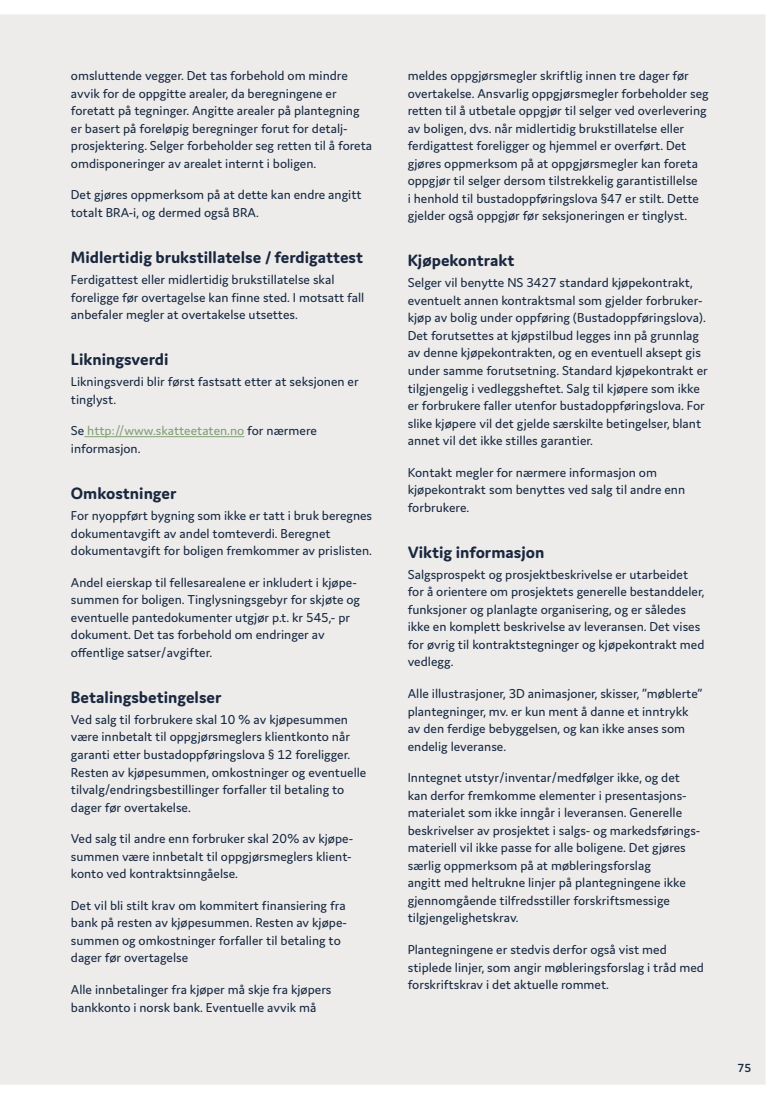
<style>
.page{position:relative;width:780px;height:1099px;background:#fff}
.page>*{position:absolute;margin:0;border:0;box-sizing:border-box;transform-origin:0 0}
.t1{font:700 17.5px "Domus";color:#1a283f}
.t2{font:13.75px/17.5px "Domus";color:#172941}
.t3{font:13.75px/17.5px "Domus";color:#819f75}
.t4{font:600 12.5px "Domus";color:#172941}
.s1{color:#172941}
</style>
<div class="page">
<div style="left:0;top:14px;width:766px;height:1071px;background:#eeeceb"></div>
<hr style="left:84px;top:436px;width:160px;height:1px;background:#819f75">
<p class="t2" style="left:71px;top:67px;width:303px">omsluttende vegger. Det tas forbehold om mindre avvik for de oppgitte arealer, da beregningene er foretatt på tegninger. Angitte arealer på plantegning er basert på foreløpig beregninger forut for detalj&shy;prosjektering. Selger forbeholder seg retten til å foreta omdisponeringer av arealet internt i boligen.</p>
<p class="t2" style="left:71px;top:186px;width:292px">Det gjøres oppmerksom på at dette kan endre angitt totalt BRA-i, og dermed også BRA.</p>
<p class="t1" style="left:71px;top:248px;width:294px">Midlertidig brukstillatelse / ferdigattest</p>
<p class="t2" style="left:71px;top:271px;width:295px">Ferdigattest eller midlertidig brukstillatelse skal foreligge før overtagelse kan finne sted. I motsatt fall anbefaler megler at overtakelse utsettes.</p>
<p class="t1" style="left:71px;top:350px;width:99px">Likningsverdi</p>
<p class="t2" style="left:71px;top:373px;width:289px">Likningsverdi blir først fastsatt etter at seksjonen er tinglyst.</p>
<p class="t3" style="left:71px;top:422px;width:247px"><span class="s1">Se</span> http://www.skatteetaten.no <span class="s1">for nærmere informasjon.</span></p>
<p class="t1" style="left:71px;top:483px;width:107px">Omkostninger</p>
<p class="t2" style="left:71px;top:506px;width:303px">For nyoppført bygning som ikke er tatt i bruk beregnes dokumentavgift av andel tomteverdi. Beregnet dokumentavgift for boligen fremkommer av prislisten.</p>
<p class="t2" style="left:71px;top:573px;width:291px">Andel eierskap til fellesarealene er inkludert i kjøpe&shy;summen for boligen. Tinglysningsgebyr for skjøte og eventuelle pantedokumenter utgjør p.t. kr 545,- pr dokument. Det tas forbehold om endringer av offentlige satser/avgifter.</p>
<p class="t1" style="left:71px;top:687px;width:152px">Betalingsbetingelser</p>
<p class="t2" style="left:71px;top:710px;width:297px">Ved salg til forbrukere skal 10 % av kjøpesummen være innbetalt til oppgjørsmeglers klientkonto når garanti etter bustadoppføringslova § 12 foreligger.<br>Resten av kjøpesummen, omkostninger og eventuelle tilvalg/endringsbestillinger forfaller til betaling to dager før overtakelse.</p>
<p class="t2" style="left:71px;top:829px;width:284px;text-align:justify">Ved salg til andre enn forbruker skal 20% av kjøpe&shy;summen være innbetalt til oppgjørsmeglers klient&shy;konto ved kontraktsinngåelse.</p>
<p class="t2" style="left:71px;top:896px;width:277px">Det vil bli stilt krav om kommitert finansiering fra bank på resten av kjøpesummen. Resten av kjøpe&shy;summen og omkostninger forfaller til betaling to dager før overtagelse</p>
<p class="t2" style="left:71px;top:980px;width:262px">Alle innbetalinger fra kjøper må skje fra kjøpers bankkonto i norsk bank. Eventuelle avvik må</p>
<p class="t2" style="left:407px;top:67px;width:302px">meldes oppgjørsmegler skriftlig innen tre dager før overtakelse. Ansvarlig oppgjørsmegler forbeholder seg retten til å utbetale oppgjør til selger ved overlevering av boligen, dvs. når midlertidig brukstillatelse eller ferdigattest foreligger og hjemmel er overført. Det gjøres oppmerksom på at oppgjørsmegler kan foreta oppgjør til selger dersom tilstrekkelig garantistillelse<br>i henhold til bustadoppføringslova §47 er stilt. Dette gjelder også oppgjør før seksjoneringen er tinglyst.</p>
<p class="t1" style="left:407px;top:251px;width:108px">Kjøpekontrakt</p>
<p class="t2" style="left:407px;top:274px;width:301px">Selger vil benytte NS 3427 standard kjøpekontrakt, eventuelt annen kontraktsmal som gjelder forbruker&shy;kjøp av bolig under oppføring (Bustadoppføringslova).<br>Det forutsettes at kjøpstilbud legges inn på grunnlag av denne kjøpekontrakten, og en eventuell aksept gis under samme forutsetning. Standard kjøpekontrakt er tilgjengelig i vedleggsheftet. Salg til kjøpere som ikke er forbrukere faller utenfor bustadoppføringslova. For slike kjøpere vil det gjelde særskilte betingelser, blant annet vil det ikke stilles garantier.</p>
<p class="t2" style="left:407px;top:463px;width:279px">Kontakt megler for nærmere informasjon om kjøpekontrakt som benyttes ved salg til andre enn forbrukere.</p>
<p class="t1" style="left:407px;top:542px;width:138px">Viktig informasjon</p>
<p class="t2" style="left:407px;top:565px;width:298px">Salgsprospekt og prosjektbeskrivelse er utarbeidet for å orientere om prosjektets generelle bestanddeler, funksjoner og planlagte organisering, og er således ikke en komplett beskrivelse av leveransen. Det vises for øvrig til kontraktstegninger og kjøpekontrakt med vedlegg.</p>
<p class="t2" style="left:407px;top:684px;width:296px">Alle illustrasjoner, 3D animasjoner, skisser, ”møblerte” plantegninger, mv. er kun ment å danne et inntrykk av den ferdige bebyggelsen, og kan ikke anses som endelig leveranse.</p>
<p class="t2" style="left:407px;top:769px;width:294px">Inntegnet utstyr/inventar/medfølger ikke, og det kan derfor fremkomme elementer i presentasjons&shy;materialet som ikke inngår i leveransen. Generelle beskrivelser av prosjektet i salgs- og markedsførings&shy;materiell vil ikke passe for alle boligene. Det gjøres særlig oppmerksom på at møbleringsforslag<br>angitt med heltrukne linjer på plantegningene ikke gjennomgående tilfredsstiller forskriftsmessige tilgjengelighetskrav.</p>
<p class="t2" style="left:407px;top:940px;width:298px">Plantegningene er stedvis derfor også vist med stiplede linjer, som angir møbleringsforslag i tråd med forskriftskrav i det aktuelle rommet.</p>
<p class="t4" style="left:737px;top:1061px;width:15px">75</p>
</div>
